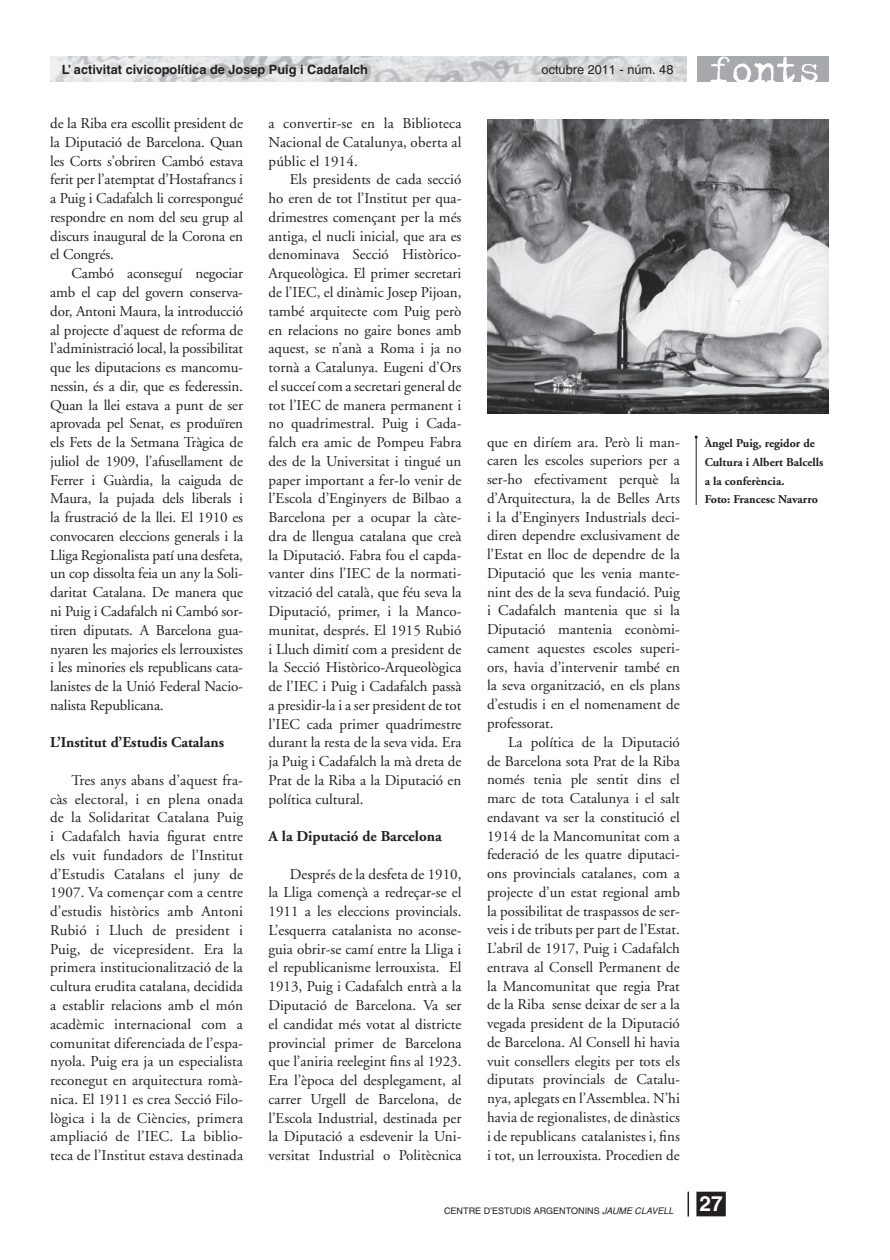
<style>
.page{position:relative;width:890px;height:1260px;background:#fff}
.page>*{position:absolute;margin:0;border:0;box-sizing:border-box;transform-origin:0 0}
.t1{font:700 21px "Helvetica";color:#fff}
.t2{font:15px/18.8px "Adobe Garamond";color:#231f20;text-align:justify}
.t3{font:700 15px "Adobe Garamond";color:#231f20}
.t4{font:700 12.75px "Helvetica";color:#231f20}
.t5{font:12.75px "Helvetica";color:#231f20}
.t6{font:700 12px/18.8px "Adobe Garamond";color:#231f20}
.t7{font:9px "Helvetica";color:#231f20}
.s1{font-style:italic}
</style>
<div class="page">
<svg style="left:687px;top:1191px;width:39px;height:26px"></svg>
<img style="left:50px;top:56px;width:636px;height:25px">
<div style="left:697px;top:56px;width:131px;height:26px;background:#a8a9ad"></div>
<img style="left:710px;top:56px;width:107px;height:26px">
<hr style="left:695px;top:437px;width:1px;height:68px;background:#231f20">
<img style="left:487px;top:119px;width:341px;height:294px">
<p class="t4" style="left:62px;top:65px;width:308px">L’ activitat civicopolítica de Josep Puig i Cadafalch</p>
<p class="t5" style="left:541px;top:65px;width:133px">octubre 2011 - núm. 48</p>
<p class="t2" style="left:50px;top:115px;width:194px">de la Riba era escollit president de la Diputació de Barcelona. Quan les Corts s’obriren Cambó estava ferit per l’atemptat d’Hostafrancs i a Puig i Cadafalch li correspongué respondre en nom del seu grup al discurs inaugural de la Corona en el Congrés.</p>
<p class="t2" style="left:50px;top:265px;width:194px;text-indent:21px">Cambó aconseguí negociar amb el cap del govern conserva&shy;dor, Antoni Maura, la introducció al projecte d’aquest de reforma de l’administració local, la possibilitat que les diputacions es mancomu&shy;nessin, és a dir, que es federessin.<br>Quan la llei estava a punt de ser aprovada pel Senat, es produïren els Fets de la Setmana Tràgica de juliol de 1909, l’afusellament de Ferrer i Guàrdia, la caiguda de Maura, la pujada dels liberals i la frustració de la llei. El 1910 es convocaren eleccions generals i la Lliga Regionalista patí una desfeta, un cop dissolta feia un any la Soli&shy;daritat Catalana. De manera que ni Puig i Cadafalch ni Cambó sor&shy;tiren diputats. A Barcelona gua&shy;nyaren les majories els lerrouxistes i les minories els republicans cata&shy;lanistes de la Unió Federal Nacio&shy;nalista Republicana.</p>
<p class="t3" style="left:50px;top:736px;width:175px">L’Institut d’Estudis Catalans</p>
<p class="t2" style="left:50px;top:772px;width:194px;text-indent:21px">Tres anys abans d’aquest fra&shy;càs electoral, i en plena onada de la Solidaritat Catalana Puig i Cadafalch havia figurat entre els vuit fundadors de l’Institut d’Estudis Catalans el juny de 1907. Va començar com a centre d’estudis històrics amb Antoni Rubió i Lluch de president i Puig, de vicepresident. Era la primera institucionalització de la cultura erudita catalana, decidida a establir relacions amb el món acadèmic internacional com a comunitat diferenciada de l’espa&shy;nyola. Puig era ja un especialista reconegut en arquitectura romà&shy;nica. El 1911 es crea Secció Filo&shy;lògica i la de Ciències, primera ampliació de l’IEC. La biblio&shy;teca de l’Institut estava destinada</p>
<p class="t2" style="left:268px;top:115px;width:194px">a convertir-se en la Biblioteca Nacional de Catalunya, oberta al públic el 1914.</p>
<p class="t2" style="left:268px;top:172px;width:194px;text-indent:21px">Els presidents de cada secció ho eren de tot l’Institut per qua&shy;drimestres començant per la més antiga, el nucli inicial, que ara es denominava Secció Històrico-Arqueològica. El primer secretari de l’IEC, el dinàmic Josep Pijoan, també arquitecte com Puig però en relacions no gaire bones amb aquest, se n’anà a Roma i ja no tornà a Catalunya. Eugeni d’Ors el succeí com a secretari general de tot l’IEC de manera permanent i no quadrimestral. Puig i Cada&shy;falch era amic de Pompeu Fabra des de la Universitat i tingué un paper important a fer-lo venir de l’Escola d’Enginyers de Bilbao a Barcelona per a ocupar la càte&shy;dra de llengua catalana que creà la Diputació. Fabra fou el capda&shy;vanter dins l’IEC de la normati&shy;vització del català, que féu seva la Diputació, primer, i la Manco&shy;munitat, després. El 1915 Rubió i Lluch dimití com a president de la Secció Històrico-Arqueològica de l’IEC i Puig i Cadafalch passà a presidir-la i a ser president de tot l’IEC cada primer quadrimestre durant la resta de la seva vida. Era ja Puig i Cadafalch la mà dreta de Prat de la Riba a la Diputació en política cultural.</p>
<p class="t3" style="left:268px;top:830px;width:175px">A la Diputació de Barcelona</p>
<p class="t2" style="left:268px;top:865px;width:194px;text-indent:21px">Després de la desfeta de 1910, la Lliga començà a redreçar-se el 1911 a les eleccions provincials.<br>L’esquerra catalanista no aconse&shy;guia obrir-se camí entre la Lliga i el republicanisme lerrouxista. El 1913, Puig i Cadafalch entrà a la Diputació de Barcelona. Va ser el candidat més votat al districte provincial primer de Barcelona que l’aniria reelegint fins al 1923.<br>Era l’època del desplegament, al carrer Urgell de Barcelona, de l’Escola Industrial, destinada per la Diputació a esdevenir la Uni&shy;versitat Industrial o Politècnica</p>
<p class="t2" style="left:487px;top:433px;width:194px">que en diríem ara. Però li man&shy;caren les escoles superiors per a ser-ho efectivament perquè la d’Arquitectura, la de Belles Arts i la d’Enginyers Industrials deci&shy;diren dependre exclusivament de l’Estat en lloc de dependre de la Diputació que les venia mante&shy;nint des de la seva fundació. Puig i Cadafalch mantenia que si la Diputació mantenia econòmi&shy;cament aquestes escoles superi&shy;ors, havia d’intervenir també en la seva organització, en els plans d’estudis i en el nomenament de professorat.</p>
<p class="t2" style="left:487px;top:733px;width:194px;text-indent:21px">La política de la Diputació de Barcelona sota Prat de la Riba només tenia ple sentit dins el marc de tota Catalunya i el salt endavant va ser la constitució el 1914 de la Mancomunitat com a federació de les quatre diputaci&shy;ons provincials catalanes, com a projecte d’un estat regional amb la possibilitat de traspassos de ser&shy;veis i de tributs per part de l’Estat.<br>L’abril de 1917, Puig i Cadafalch entrava al Consell Permanent de la Mancomunitat que regia Prat de la Riba sense deixar de ser a la vegada president de la Diputació de Barcelona. Al Consell hi havia vuit consellers elegits per tots els diputats provincials de Catalu&shy;nya, aplegats en l’Assemblea. N’hi havia de regionalistes, de dinàstics i de republicans catalanistes i, fins i tot, un lerrouxista. Procedien de</p>
<p class="t6" style="left:704px;top:435px;width:120px">Àngel Puig, regidor de<br>Cultura i Albert Balcells a la conferència.<br>Foto: Francesc Navarro</p>
<p class="t7" style="left:444px;top:1206px;width:231px">CENTRE D’ESTUDIS ARGENTONINS <span class="s1">JAUME CLAVELL</span></p>
<h1 class="t1" style="left:699px;top:1195px;width:25px">27</h1>
</div>
